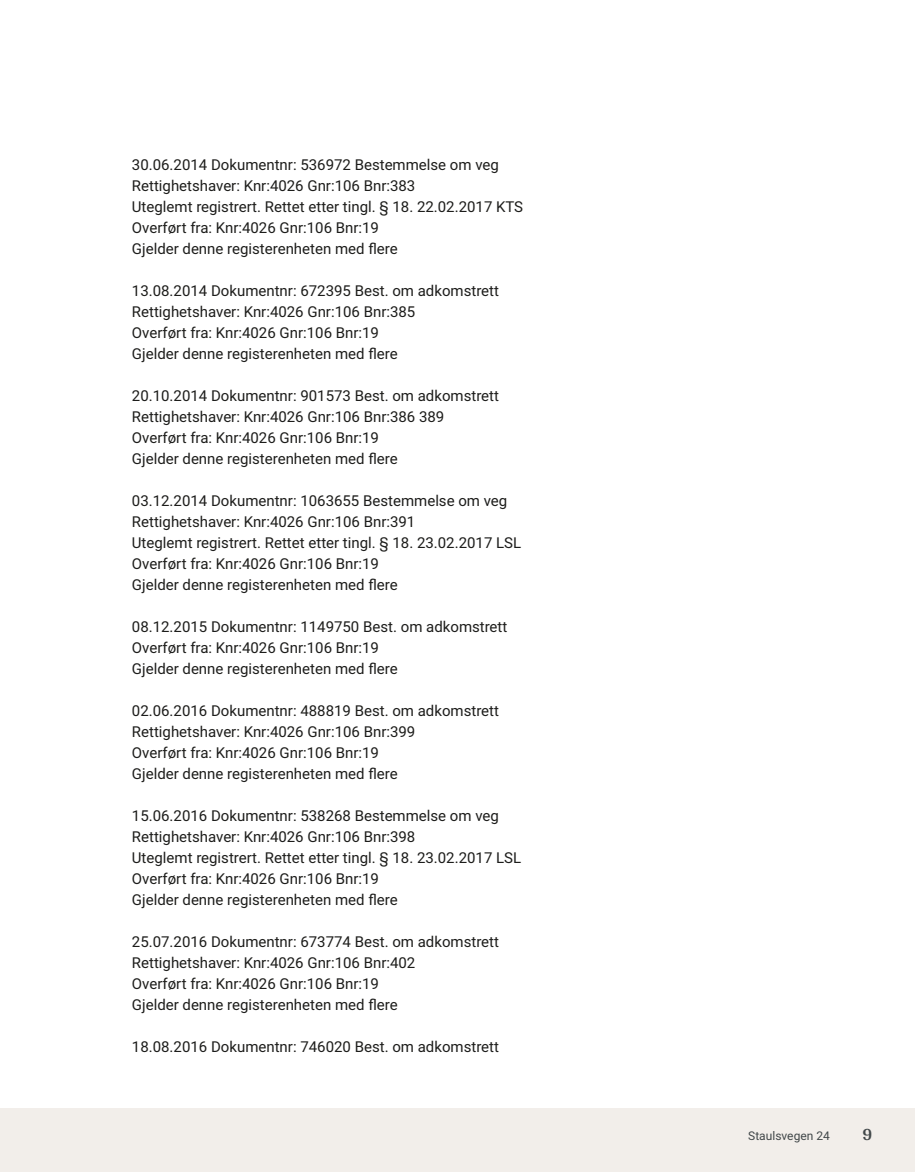
<style>
.page{position:relative;width:915px;height:1172px;background:#fff}
.page>*{position:absolute;margin:0;border:0;box-sizing:border-box;transform-origin:0 0}
.t1{font:700 18px "Arya";color:#414749}
.t2{font:15px/21px "Roboto";color:#1d1d1b}
.t3{font:12px "Roboto";color:#414749}
</style>
<div class="page">
<div style="left:0;top:1108px;width:914px;height:64px;background:#f2eeea"></div>
<p class="t2" style="left:132px;top:153px;width:392px">30.06.2014 Dokumentnr: 536972 Bestemmelse om veg Rettighetshaver: Knr:4026 Gnr:106 Bnr:383<br>Uteglemt registrert. Rettet etter tingl. § 18. 22.02.2017 KTS Overført fra: Knr:4026 Gnr:106 Bnr:19<br>Gjelder denne registerenheten med flere</p>
<p class="t2" style="left:132px;top:279px;width:368px">13.08.2014 Dokumentnr: 672395 Best. om adkomstrett Rettighetshaver: Knr:4026 Gnr:106 Bnr:385<br>Overført fra: Knr:4026 Gnr:106 Bnr:19<br>Gjelder denne registerenheten med flere</p>
<p class="t2" style="left:132px;top:384px;width:368px">20.10.2014 Dokumentnr: 901573 Best. om adkomstrett Rettighetshaver: Knr:4026 Gnr:106 Bnr:386 389<br>Overført fra: Knr:4026 Gnr:106 Bnr:19<br>Gjelder denne registerenheten med flere</p>
<p class="t2" style="left:132px;top:489px;width:390px">03.12.2014 Dokumentnr: 1063655 Bestemmelse om veg Rettighetshaver: Knr:4026 Gnr:106 Bnr:391<br>Uteglemt registrert. Rettet etter tingl. § 18. 23.02.2017 LSL Overført fra: Knr:4026 Gnr:106 Bnr:19<br>Gjelder denne registerenheten med flere</p>
<p class="t2" style="left:132px;top:615px;width:377px">08.12.2015 Dokumentnr: 1149750 Best. om adkomstrett<br>Overført fra: Knr:4026 Gnr:106 Bnr:19<br>Gjelder denne registerenheten med flere</p>
<p class="t2" style="left:132px;top:699px;width:368px">02.06.2016 Dokumentnr: 488819 Best. om adkomstrett Rettighetshaver: Knr:4026 Gnr:106 Bnr:399<br>Overført fra: Knr:4026 Gnr:106 Bnr:19<br>Gjelder denne registerenheten med flere</p>
<p class="t2" style="left:132px;top:804px;width:390px">15.06.2016 Dokumentnr: 538268 Bestemmelse om veg Rettighetshaver: Knr:4026 Gnr:106 Bnr:398<br>Uteglemt registrert. Rettet etter tingl. § 18. 23.02.2017 LSL Overført fra: Knr:4026 Gnr:106 Bnr:19<br>Gjelder denne registerenheten med flere</p>
<p class="t2" style="left:132px;top:930px;width:368px">25.07.2016 Dokumentnr: 673774 Best. om adkomstrett Rettighetshaver: Knr:4026 Gnr:106 Bnr:402<br>Overført fra: Knr:4026 Gnr:106 Bnr:19<br>Gjelder denne registerenheten med flere</p>
<p class="t2" style="left:132px;top:1035px;width:368px">18.08.2016 Dokumentnr: 746020 Best. om adkomstrett</p>
<p class="t3" style="left:748px;top:1127px;width:83px">Staulsvegen 24</p>
<p class="t1" style="left:862px;top:1123px;width:11px">9</p>
</div>
